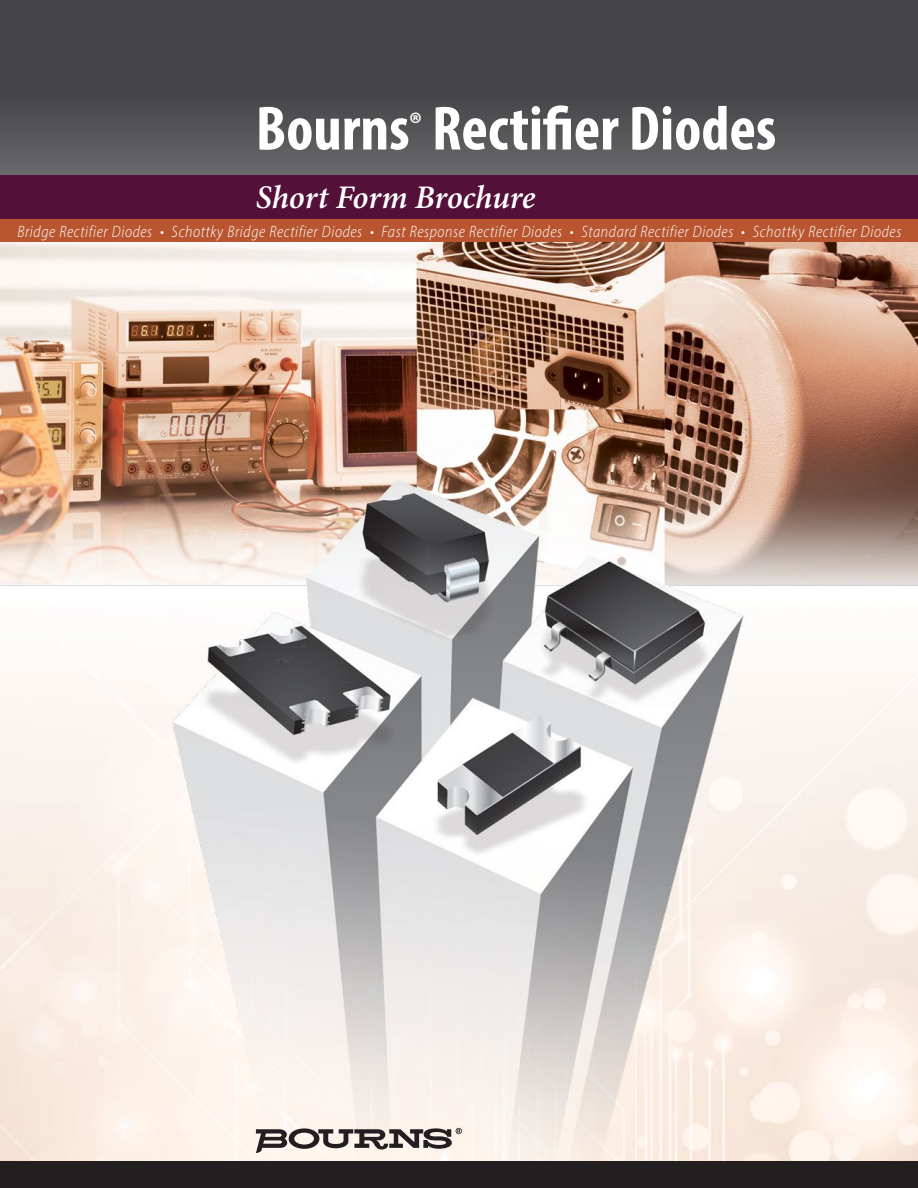
<style>
.page{position:relative;width:918px;height:1188px;background:#fff}
.page>*{position:absolute;margin:0;border:0;box-sizing:border-box;transform-origin:0 0}
.t1{font:700 condensed 63px "Myriad Pro";color:#fff}
.t2{font:italic 600 33px "Minion Pro";letter-spacing:-.005em;color:#fff}
.t3{font:italic 300 semi-condensed 16.5px "Myriad Pro";letter-spacing:.04em;color:#fff;scale:.95 1}
</style>
<div class="page">
<img style="left:0;top:242px;width:918px;height:919px">
<svg style="left:0;top:0;width:918px;height:176px;background:#4c4c4f"></svg>
<div style="left:0;top:1161px;width:918px;height:27px;background:#231f20"></div>
<svg style="left:256px;top:1128px;width:206px;height:24px;background:#9b9591"></svg>
<div style="left:0;top:176px;width:918px;height:44px;background:#531038"></div>
<div style="left:0;top:220px;width:918px;height:22px;background:#b95630"></div>
<h1 class="t1" style="left:256px;top:89px;width:522px">Bourns<sup>®</sup> Rectifier Diodes</h1>
<h2 class="t2" style="left:256px;top:175px;width:281px">Short Form Brochure</h2>
<p class="t3" style="left:17px;top:221px;width:932px">Bridge Rectifier Diodes • Schottky Bridge Rectifier Diodes • Fast Response Rectifier Diodes • Standard Rectifier Diodes • Schottky Rectifier Diodes</p>
</div>
